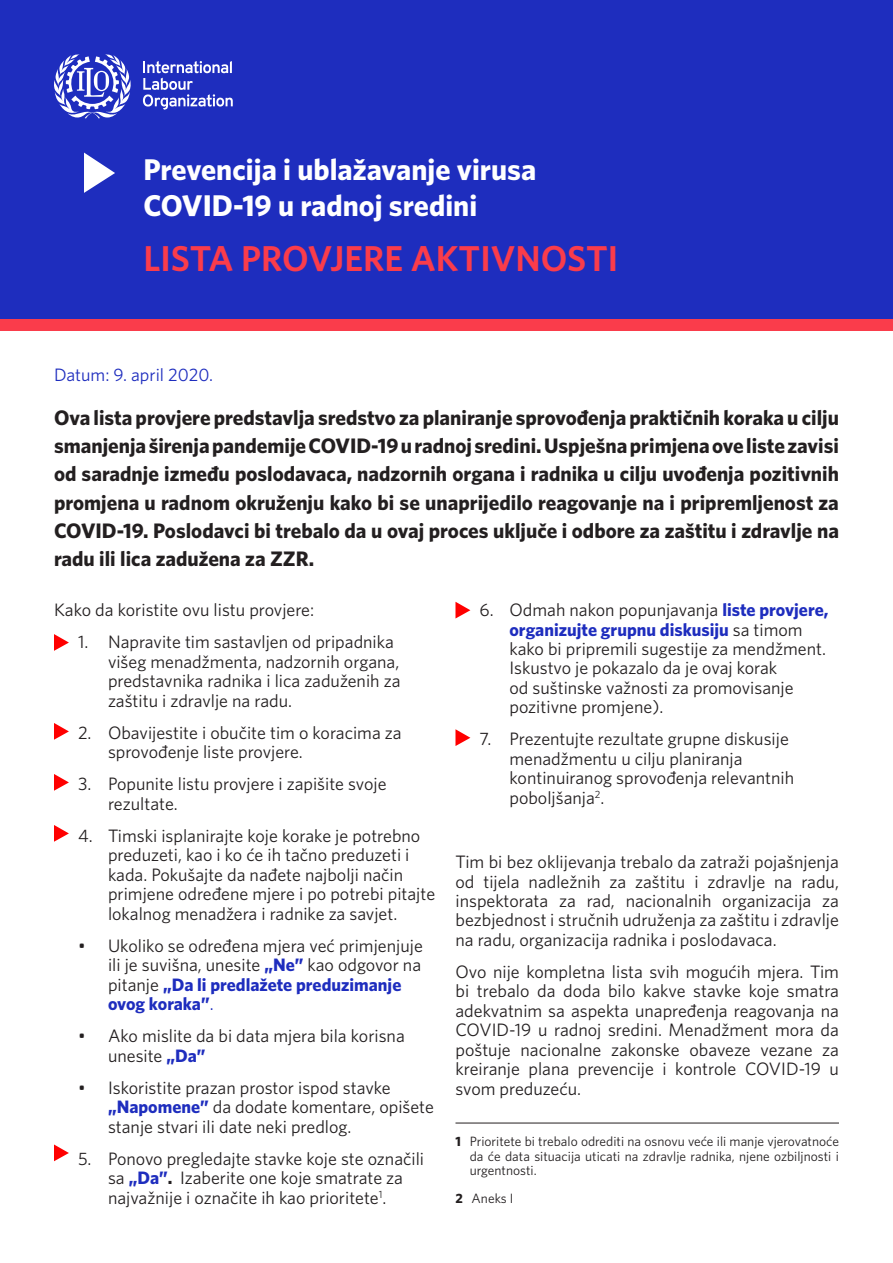
<style>
.page{position:relative;width:893px;height:1263px;background:#fff}
.page>*{position:absolute;margin:0;border:0;box-sizing:border-box;transform-origin:0 0}
.t1{font:600 36px "Whitney";color:#fa3c4b}
.t2{font:700 30px/36px "Whitney";color:#fff}
.Uvod{font:700 21px/28.2px "Whitney";color:#231f20;text-align:justify}
.Napomene{font:18px/19.5px "Whitney";color:#231f20}
.t3{font:18px "Whitney";color:#1e2dbe}
.Footnote{font:13.5px/14.5px "Whitney";color:#231f20;text-align:justify}
.Napomene-2{font:13.5px "Whitney";color:#231f20}
.s1{font-weight:700;color:#1e2dbe}
.s2{color:#1e2dbe}
.s3{font-weight:700}
</style>
<div class="page">
<div style="left:0;top:0;width:893px;height:324px;background:#1e2dbe"></div>
<div style="left:0;top:320px;width:893px;height:11px;background:#fa3c4b"></div>
<svg style="left:84px;top:153px;width:31px;height:40px"></svg>
<svg style="left:54px;top:634px;width:15px;height:17px"></svg>
<svg style="left:54px;top:723px;width:15px;height:17px"></svg>
<svg style="left:54px;top:774px;width:15px;height:17px"></svg>
<svg style="left:54px;top:825px;width:15px;height:17px"></svg>
<svg style="left:54px;top:1144px;width:15px;height:17px"></svg>
<svg style="left:455px;top:602px;width:15px;height:16px"></svg>
<svg style="left:455px;top:729px;width:15px;height:17px"></svg>
<hr style="left:455px;top:1123px;width:384px;height:1px;background:#231f20">
<svg style="left:143px;top:61px;width:90px;height:49px"></svg>
<svg style="left:54px;top:54px;width:77px;height:64px"></svg>
<p class="t2" style="left:143px;top:151px;width:395px">Prevencija i ublažavanje virusa<br>COVID-19 u radnoj sredini</p>
<p class="t1" style="left:143px;top:235px;width:476px">LISTA PROVJERE AKTIVNOSTI</p>
<p class="t3" style="left:54px;top:363px;width:161px">Datum: 9. april 2020.</p>
<p class="Uvod" style="left:54px;top:403px;width:786px">Ova lista provjere predstavlja sredstvo za planiranje sprovođenja praktičnih koraka u cilju smanjenja širenja pandemije COVID-19 u radnoj sredini. Uspješna primjena ove liste zavisi od saradnje između poslodavaca, nadzornih organa i radnika u cilju uvođenja pozitivnih promjena u radnom okruženju kako bi se unaprijedilo reagovanje na i pripremljenost za COVID-19. Poslodavci bi trebalo da u ovaj proces uključe i odbore za zaštitu i zdravlje na radu ili lica zadužena za ZZR.</p>
<p class="Napomene" style="left:54px;top:600px;width:262px">Kako da koristite ovu listu provjere:</p>
<p class="Napomene" style="left:108px;top:632px;width:294px;text-indent:-30px">1. Napravite tim sastavljen od pripadnika višeg menadžmenta, nadzornih organa, predstavnika radnika i lica zaduženih za zaštitu i zdravlje na radu.</p>
<p class="Napomene" style="left:108px;top:722px;width:295px;text-indent:-30px">2. Obavijestite i obučite tim o koracima za sprovođenje liste provjere.</p>
<p class="Napomene" style="left:108px;top:774px;width:280px;text-indent:-30px">3. Popunite listu provjere i zapišite svoje rezultate.</p>
<p class="Napomene" style="left:108px;top:825px;width:329px;text-indent:-30px">4. Timski isplanirajte koje korake je potrebno preduzeti, kao i ko će ih tačno preduzeti i kada. Pokušajte da nađete najbolji način primjene određene mjere i po potrebi pitajte lokalnog menadžera i radnike za savjet.</p>
<p class="Napomene" style="left:108px;top:935px;width:316px;text-indent:-30px">• Ukoliko se određena mjera već primjenjuje ili je suvišna, unesite <span class="s1">„Ne”</span> kao odgovor na pitanje <span class="s1">„Da li predlažete preduzimanje ovog koraka”</span><span class="s2">.</span></p>
<p class="Napomene" style="left:108px;top:1026px;width:298px;text-indent:-30px">• Ako mislite da bi data mjera bila korisna unesite <span class="s1">„Da”</span></p>
<p class="Napomene" style="left:108px;top:1077px;width:327px;text-indent:-30px">• Iskoristite prazan prostor ispod stavke <span class="s1">„Napomene”</span> da dodate komentare, opišete stanje stvari ili date neki predlog.</p>
<p class="Napomene" style="left:78px;top:1149px;width:348px;text-align:center">5. Ponovo pregledajte stavke koje ste označili sa <span class="s1">„Da”</span><span class="s3">.</span> Izaberite one koje smatrate za najvažnije i označite ih kao prioritete<sup>1</sup>.</p>
<p class="Napomene" style="left:509px;top:600px;width:320px;text-indent:-30px">6. Odmah nakon popunjavanja <span class="s1">liste provjere, organizujte grupnu diskusiju</span> sa timom kako bi pripremili sugestije za mendžment.<br>Iskustvo je pokazalo da je ovaj korak<br>od suštinske važnosti za promovisanje pozitivne promjene).</p>
<p class="Napomene" style="left:509px;top:729px;width:286px;text-indent:-30px">7. Prezentujte rezultate grupne diskusije menadžmentu u cilju planiranja kontinuiranog sprovođenja relevantnih poboljšanja<sup>2</sup>.</p>
<p class="Napomene" style="left:455px;top:852px;width:385px;text-align:justify">Tim bi bez oklijevanja trebalo da zatraži pojašnjenja od tijela nadležnih za zaštitu i zdravlje na radu, inspektorata za rad, nacionalnih organizacija za bezbjednost i stručnih udruženja za zaštitu i zdravlje na radu, organizacija radnika i poslodavaca.</p>
<p class="Napomene" style="left:455px;top:961px;width:385px;text-align:justify">Ovo nije kompletna lista svih mogućih mjera. Tim bi trebalo da doda bilo kakve stavke koje smatra adekvatnim sa aspekta unapređenja reagovanja na COVID-19 u radnoj sredini. Menadžment mora da poštuje nacionalne zakonske obaveze vezane za kreiranje plana prevencije i kontrole COVID-19 u svom preduzeću.</p>
<p class="Footnote" style="left:470px;top:1134px;width:371px;text-indent:-14px"><span class="s3">1</span> Prioritete bi trebalo odrediti na osnovu veće ili manje vjerovatnoće da će data situacija uticati na zdravlje radnika, njene ozbiljnosti i urgentnosti.</p>
<p class="Napomene-2" style="left:455px;top:1189px;width:59px"><span class="s3">2</span> Aneks I</p>
</div>
